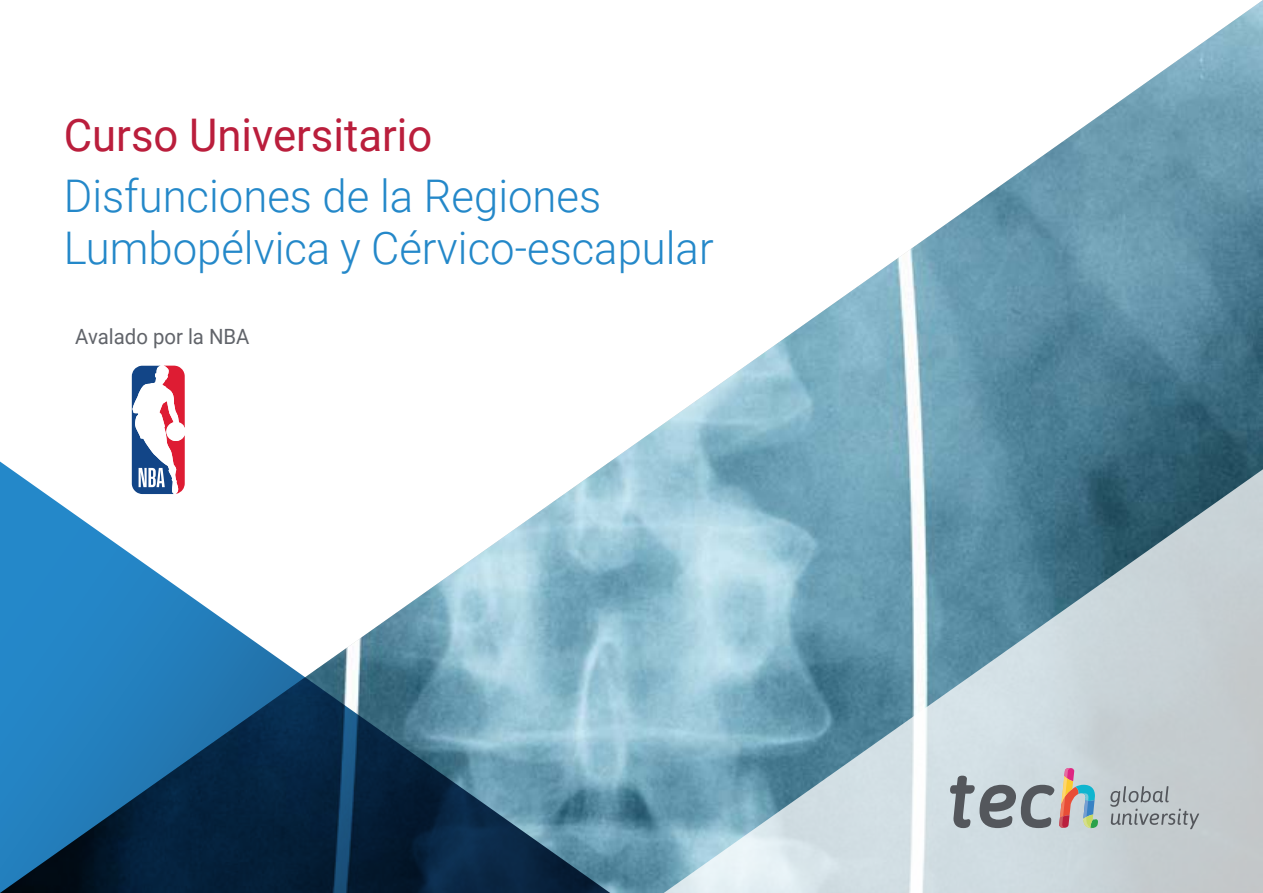
<style>
.page{position:relative;width:1263px;height:893px;background:#fff}
.page>*{position:absolute;margin:0;border:0;box-sizing:border-box;transform-origin:0 0}
.t1{font:300 45px/52.5px "Roboto";color:#2488c9}
.t2{font:45px "Roboto";color:#ba1e3c}
.t3{font:21px "Roboto";color:#61646a}
</style>
<div class="page">
<img style="left:131px;top:0;width:1132px;height:454px">
<svg style="left:0;top:446px;width:640px;height:447px"></svg>
<svg style="left:634px;top:454px;width:629px;height:439px;background:#98b7c3"></svg>
<svg style="left:132px;top:366px;width:53px;height:128px"></svg>
<svg style="left:1110px;top:786px;width:89px;height:43px;background:#b0b7ba"></svg>
<svg style="left:950px;top:768px;width:148px;height:60px;background:#a9aeb1"></svg>
<p class="t2" style="left:64px;top:103px;width:370px">Curso Universitario</p>
<p class="t1" style="left:64px;top:168px;width:651px">Disfunciones de la Regiones<br>Lumbopélvica y Cérvico-escapular</p>
<p class="t3" style="left:75px;top:322px;width:176px">Avalado por la NBA</p>
</div>
